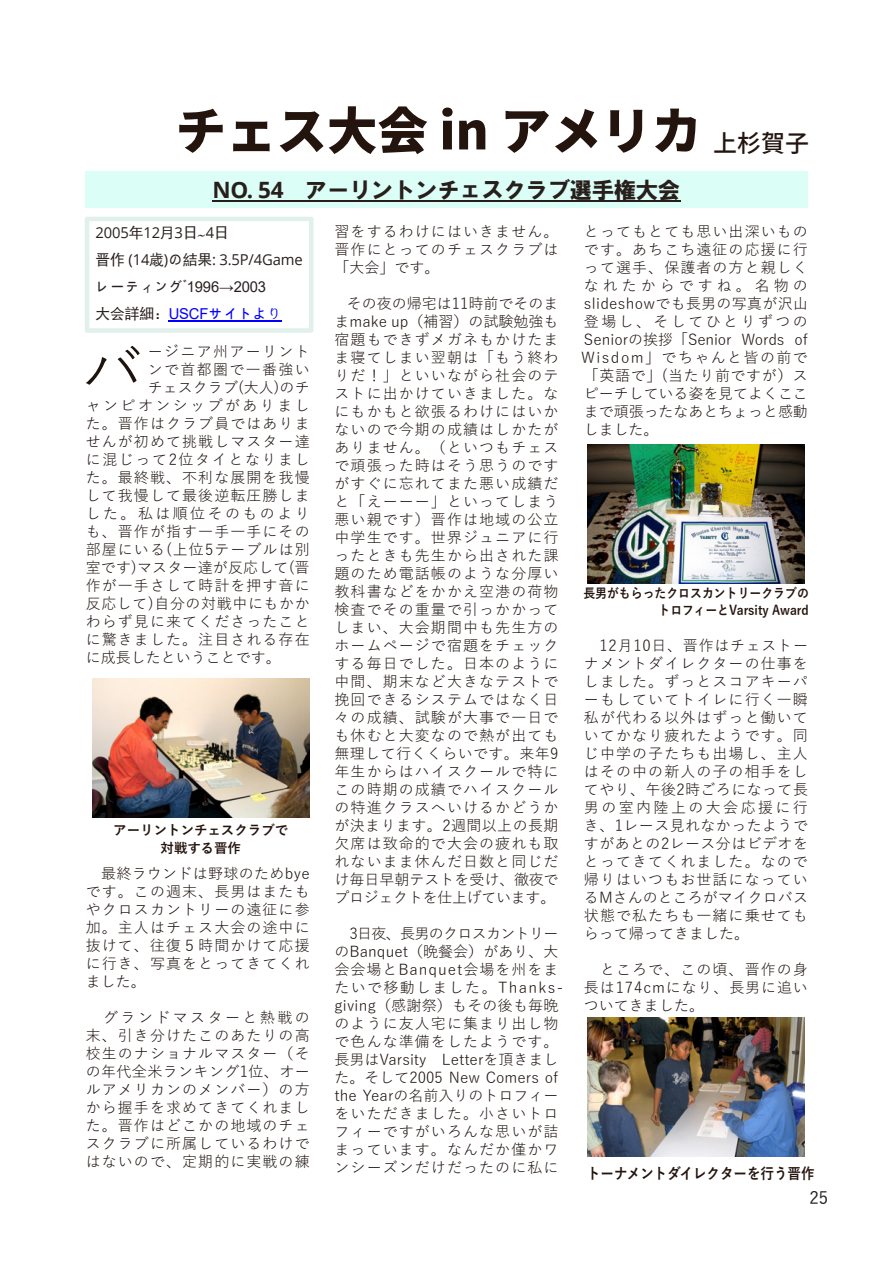
<style>
.page{position:relative;width:893px;height:1263px;background:#fff}
.page>*{position:absolute;margin:0;border:0;box-sizing:border-box;transform-origin:0 0}
.t1{font:62.1px "Yu Gothic";color:#1e130f}
.t2{font:800 50.4px "Gen Shin Gothic";color:#24140e}
.t3{font:500 24px "Gen Shin Gothic";color:#24140e}
.t4{font:22.5px "HGS Soei Kakugothic UB";letter-spacing:-.02em;color:#281f1d}
.t5{font:700 22.5px "Open Sans";color:#281f1d}
.t6{font:500 16.95px "Yu Gothic";color:#231f20}
.t7{font:15px/18px "Yu Gothic";letter-spacing:.07em;color:#1e130f;text-align:justify}
.t8{font:15px/18px "Yu Gothic";letter-spacing:-.005em;color:#1e130f}
.t9{font:15px/26.8px "Open Sans";letter-spacing:-.01em;color:#281f1d}
.t10{font:15px "Yu Gothic";letter-spacing:.16em;color:#1e130f}
.t11{font:15px "Yu Gothic";color:#1e130f}
.t12{font:15px "Yu Gothic";letter-spacing:.015em;color:#1e130f}
.t13{font:15px "Yu Gothic";letter-spacing:.09em;color:#1e130f}
.t14{font:700 15px "Yu Gothic";color:#24140e;scale:.9 1}
.t15{font:15px "Yu Gothic";letter-spacing:.01em;color:#1e130f}
.t16{font:15px "Yu Gothic";letter-spacing:.04em;color:#1e130f}
.t17{font:15px "Yu Gothic";letter-spacing:.105em;color:#1e130f}
.t18{font:700 13.5px/18px "Yu Gothic";color:#24140e;text-align:center}
.t19{font:700 13.2px/17.5px "Yu Gothic";color:#24140e;text-align:right;scale:.9 1}
.s1{font-family:"Sim Hei"}
.s2{font-family:"Microsoft Himalaya"}
.s3{font-family:"MS UI Gothic"}
.s4{font-family:"Arial"}
.s5{font-family:"Arial";color:#00f}
.s6{font-family:"Sim Hei";color:#00f}
</style>
<div class="page">
<div style="left:85px;top:171px;width:723px;height:37px;background:#dbfef6"></div>
<hr style="left:213px;top:200px;width:70px;height:2px;background:#281f1d">
<hr style="left:283px;top:200px;width:22px;height:2px;background:#281f1d">
<hr style="left:305px;top:200px;width:375px;height:2px;background:#281f1d">
<div style="left:85px;top:217px;width:228px;height:116px;border:4px solid #e1f0ec"></div>
<hr style="left:169px;top:320px;width:39px;height:1px;background:#00f">
<hr style="left:208px;top:320px;width:74px;height:1px;background:#00f">
<img style="left:93px;top:678px;width:217px;height:139px">
<img style="left:587px;top:1018px;width:217px;height:139px">
<img style="left:587px;top:445px;width:217px;height:139px">
<p class="t2" style="left:176px;top:91px;width:528px">チェス大会 in アメリカ</p>
<p class="t3" style="left:713px;top:126px;width:97px">上杉賀子</p>
<p class="t4" style="left:305px;top:179px;width:377px">アーリントンチェスクラブ選手権大会</p>
<p class="t5" style="left:213px;top:174px;width:73px">NO. 54</p>
<p class="t9" style="left:96px;top:219px;width:209px">2005<span class="s1">年</span>12<span class="s1">月日</span>3 <span class="s1">日</span>4 <span class="s2">〜<br></span><span class="s1">晋作</span> (14<span class="s1">歳</span>)<span class="s1">の結果</span>: 3.5P/4Game<span class="s1">レーティング</span><span class="s3">ﾞ</span><span class="s4">1996→2003<br></span><span class="s1">大会詳細：</span><span class="s5">USCF</span><span class="s6">サイトより</span></p>
<p class="t1" style="left:82px;top:313px;width:64px">バ</p>
<p class="t7" style="left:148px;top:340px;width:163px">ージニア州アーリント</p>
<p class="t7" style="left:584px;top:221px;width:226px;text-align:right">とってもとても思い出深いものです。あちこち遠征の応援に行って選手、保護者の方と親しくなれたからですね。名物のslideshowでも長男の写真が沢山登場し、そしてひとりずつのof</p>
<p class="t7" style="left:334px;top:221px;width:225px">習をするわけにはいきません。晋作にとってのチェスクラブは「大会」です。</p>
<p class="t7" style="left:334px;top:293px;width:226px;text-indent:12px">その夜の帰宅は11時前でそのままmake up（補習）の試験勉強も宿題もできずメガネもかけたまま寝てしまい翌朝は「もう終わりだ！」といいながら社会のテストに出かけていきました。なにもかもと欲張るわけにはいかないので今期の成績はしかたがありません。（といつもチェスで頑張った時はそう思うのですがすぐに忘れてまた悪い成績だと「えーーー」といってしまう悪い親です）晋作は地域の公立中学生です。世界ジュニアに行ったときも先生から出された課題のため電話帳のような分厚い教科書などをかかえ空港の荷物検査でその重量で引っかかってしまい、大会期間中も先生方のホームページで宿題をチェックする毎日でした。日本のように中間、期末など大きなテストで挽回できるシステムではなく日々の成績、試験が大事で一日でも休むと大変なので熱が出ても無理して行くくらいです。来年9年生からはハイスクールで特にこの時期の成績でハイスクールの特進クラスへいけるかどうかが決まります。2週間以上の長期欠席は致命的で大会の疲れも取れないまま休んだ日数と同じだけ毎日早朝テストを受け、徹夜でプロジェクトを仕上げています。</p>
<p class="t7" style="left:334px;top:923px;width:225px;text-indent:15px">3日夜、長男のクロスカントリーのBanquet（晩餐会）があり、大会会場とBanquet会場を州をま</p>
<p class="t12" style="left:334px;top:992px;width:225px">giving（感謝祭）もその後も毎晩</p>
<p class="t8" style="left:581px;top:329px;width:228px">Seniorの挨拶「Senior<br>Wisdom」でちゃんと皆の前で「英語で」(当たり前ですが）スピーチしている姿を見てよくここまで頑張ったなあとちょっと感動しました。</p>
<p class="t7" style="left:742px;top:329px;width:45px">Words</p>
<p class="t7" style="left:148px;top:358px;width:163px">ンで首都圏で一番強い</p>
<p class="t11" style="left:148px;top:373px;width:163px">チェスクラブ(大人)のチ</p>
<p class="t10" style="left:86px;top:391px;width:225px">ャンピオンシップがありまし</p>
<p class="t7" style="left:86px;top:412px;width:225px">た。晋作はクラブ員ではありま</p>
<p class="t7" style="left:86px;top:430px;width:225px">せんが初めて挑戦しマスター達</p>
<p class="t17" style="left:86px;top:445px;width:226px">に混じって2位タイとなりまし</p>
<p class="t7" style="left:86px;top:466px;width:225px">た。最終戦、不利な展開を我慢</p>
<p class="t7" style="left:86px;top:484px;width:225px">して我慢して最後逆転圧勝しま</p>
<p class="t10" style="left:86px;top:499px;width:225px">した。私は順位そのものより</p>
<p class="t7" style="left:86px;top:520px;width:225px">も、晋作が指す一手一手にその</p>
<p class="t7" style="left:86px;top:538px;width:225px">部屋にいる(上位5テーブルは別</p>
<p class="t15" style="left:86px;top:553px;width:225px">室です)マスター達が反応して晋(</p>
<p class="t7" style="left:86px;top:574px;width:225px">作が一手さして時計を押す音に</p>
<p class="t16" style="left:86px;top:589px;width:225px">反応して)自分の対戦中にもかか</p>
<p class="t7" style="left:86px;top:610px;width:225px">わらず見に来てくださったこと</p>
<p class="t7" style="left:86px;top:628px;width:225px">に驚きました。注目される存在</p>
<p class="t11" style="left:86px;top:643px;width:196px">に成長したということです。</p>
<p class="t19" style="left:583px;top:584px;width:252px">長男がもらったクロスカントリークラブのトロフィーとVarsity Award</p>
<p class="t7" style="left:584px;top:635px;width:226px;text-indent:16px">12月10日、晋作はチェストーナメントダイレクターの仕事をしました。ずっとスコアキーパーもしていてトイレに行く一瞬私が代わる以外はずっと働いていてかなり疲れたようです。同じ中学の子たちも出場し、主人はその中の新人の子の相手をしてやり、午後2時ごろになって長男の室内陸上の大会応援に行き、1レース見れなかったようですがあとの2レース分はビデオをとってきてくれました。なので帰りはいつもお世話になっているMさんのところがマイクロバス状態で私たちも一緒に乗せてもらって帰ってきました。</p>
<p class="t7" style="left:584px;top:959px;width:225px;text-indent:16px">ところで、この頃、晋作の身長は174cmになり、長男に追いついてきました。</p>
<p class="t18" style="left:113px;top:822px;width:177px">アーリントンチェスクラブで対戦する晋作</p>
<p class="t7" style="left:86px;top:862px;width:225px;text-indent:15px">最終ラウンドは野球のためbyeです。この週末、長男はまたもやクロスカントリーの遠征に参加。主人はチェス大会の途中に抜けて、往復５時間かけて応援に行き、写真をとってきてくれました。</p>
<p class="t7" style="left:86px;top:1006px;width:226px;text-indent:17px">グランドマスターと熱戦の末、引き分けたこのあたりの高校生のナショナルマスター（その年代全米ランキング 位1 、オールアメリカンのメンバー）の方から握手を求めてきてくれました。晋作はどこかの地域のチェスクラブに所属しているわけではないので、定期的に実戦の練</p>
<p class="t13" style="left:334px;top:974px;width:230px">たいで移動しました。Thanks-</p>
<p class="t7" style="left:334px;top:1013px;width:225px;text-align:right">のように友人宅に集まり出し物で色んな準備をしたようです。<br>Letterを頂きまし</p>
<p class="t7" style="left:334px;top:1049px;width:225px;text-align:left">長男はVarsity<br>た。そして2005 New Comers of the Yearの名前入りのトロフィーをいただきました。小さいトロフィーですがいろんな思いが詰まっています。なんだか僅かワンシーズンだけだったのに私に</p>
<p class="t14" style="left:587px;top:1165px;width:254px">トーナメントダイレクターを行う晋作</p>
<p class="t6" style="left:809px;top:1181px;width:20px">25</p>
</div>
